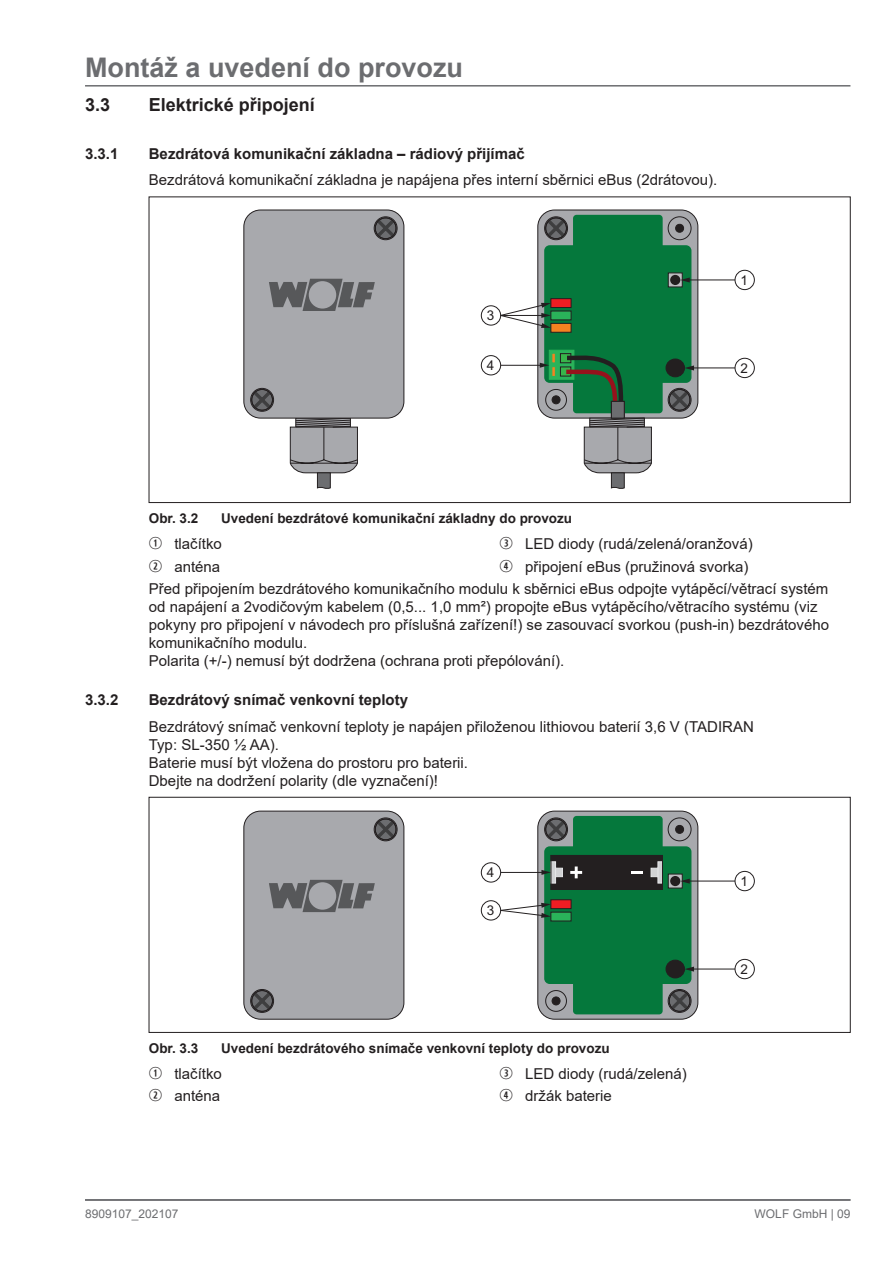
<style>
.page{position:relative;width:893px;height:1263px;background:#fff}
.page>*{position:absolute;margin:0;border:0;box-sizing:border-box;transform-origin:0 0}
.t1{font:700 27px "Arial";color:#6c6d70}
.t2{font:700 18px "Arial";color:#231f20}
.t3{font:15px/18px "Arial";color:#231f20}
.t4{font:700 15px "Arial";color:#231f20}
.t5{font:700 13.5px "Arial";color:#231f20}
.t6{font:13.5px "Arial";color:#231f20}
.t7{font:12px "Arial";color:#6c6d70}
.s1{font-family:"Combi Numerals";font-size:16.5px}
</style>
<div class="page">
<hr style="left:85px;top:85px;width:765px;height:2px;background:#6c6d70">
<hr style="left:85px;top:1199px;width:765px;height:2px;background:#6c6d70">
<div style="left:538px;top:210px;width:160px;height:208px;background:#a8a9ad;border-radius:17px"></div>
<div style="left:481px;top:305px;width:20px;height:21px;border:1px solid #231f20;border-radius:50%"></div>
<div style="left:481px;top:355px;width:20px;height:20px;border:1px solid #231f20;border-radius:50%"></div>
<div style="left:735px;top:358px;width:20px;height:20px;border:1px solid #231f20;border-radius:50%"></div>
<hr style="left:693px;top:367px;width:42px;height:1px;background:#231f20">
<div style="left:735px;top:270px;width:20px;height:20px;border:1px solid #231f20;border-radius:50%"></div>
<hr style="left:689px;top:279px;width:46px;height:1px;background:#231f20">
<svg style="left:500px;top:215px;width:194px;height:274px"></svg>
<div style="left:244px;top:210px;width:160px;height:208px;background:#a8a9ad;border-radius:17px"></div>
<div style="left:243px;top:210px;width:161px;height:208px;border:1px solid #231f20;border-radius:17px"></div>
<div style="left:374px;top:216px;width:24px;height:24px;border:1px solid #231f20;border-radius:50%"></div>
<svg style="left:249px;top:216px;width:148px;height:273px"></svg>
<div style="left:538px;top:811px;width:160px;height:208px;background:linear-gradient(to right,#a5a7aa,#a1a3a6);border-radius:17px"></div>
<div style="left:481px;top:900px;width:20px;height:20px;border:1px solid #231f20;border-radius:50%"></div>
<div style="left:481px;top:862px;width:20px;height:20px;border:1px solid #231f20;border-radius:50%"></div>
<svg style="left:500px;top:816px;width:255px;height:198px"></svg>
<div style="left:244px;top:811px;width:160px;height:208px;background:#a8a9ad;border-radius:17px"></div>
<div style="left:243px;top:811px;width:161px;height:209px;border:1px solid #231f20;border-radius:17px"></div>
<div style="left:374px;top:817px;width:24px;height:24px;border:1px solid #231f20;border-radius:50%"></div>
<svg style="left:250px;top:817px;width:147px;height:196px"></svg>
<div style="left:149px;top:797px;width:701px;height:235px;border:1px solid #231f20"></div>
<h1 class="t1" style="left:85px;top:48px;width:380px">Montáž a uvedení do provozu</h1>
<p class="t2" style="left:85px;top:92px;width:27px">3.3</p>
<p class="t2" style="left:149px;top:92px;width:168px">Elektrické připojení</p>
<p class="t4" style="left:85px;top:143px;width:35px">3.3.1</p>
<p class="t4" style="left:149px;top:143px;width:377px">Bezdrátová komunikační základna – rádiový přijímač</p>
<p class="t3" style="left:149px;top:171px;width:570px">Bezdrátová komunikační základna je napájena přes interní sběrnici eBus (2drátovou).</p>
<p class="t6" style="left:487px;top:308px;width:9px">3</p>
<p class="t6" style="left:740px;top:272px;width:9px">1</p>
<p class="t6" style="left:487px;top:357px;width:9px">4</p>
<p class="t6" style="left:740px;top:360px;width:9px">2</p>
<p class="t5" style="left:149px;top:509px;width:51px">Obr. 3.2</p>
<p class="t5" style="left:221px;top:509px;width:353px">Uvedení bezdrátové komunikační základny do provozu</p>
<p class="t3" style="left:149px;top:535px;width:75px"><span class="s1">Q</span> tlačítko</p>
<p class="t3" style="left:500px;top:535px;width:255px"><span class="s1">E</span> LED diody (rudá/zelená/oranžová)</p>
<p class="t3" style="left:149px;top:557px;width:73px"><span class="s1">W</span> anténa</p>
<p class="t3" style="left:149px;top:555px;width:681px;line-height:22.2px;text-indent:351px"><span class="s1">R</span> připojení eBus (pružinová svorka)<br>Před připojením bezdrátového komunikačního modulu k sběrnici eBus odpojte vytápěcí/větrací systém</p>
<p class="t3" style="left:149px;top:597px;width:682px">od napájení a 2vodičovým kabelem (0,5... 1,0 mm²) propojte eBus vytápěcího/větracího systému (viz pokyny pro připojení v návodech pro příslušná zařízení!) se zasouvací svorkou (push-in) bezdrátového komunikačního modulu.<br>Polarita (+/-) nemusí být dodržena (ochrana proti přepólování).</p>
<p class="t4" style="left:85px;top:689px;width:35px">3.3.2</p>
<p class="t4" style="left:149px;top:689px;width:261px">Bezdrátový snímač venkovní teploty</p>
<p class="t3" style="left:149px;top:717px;width:607px">Bezdrátový snímač venkovní teploty je napájen přiloženou lithiovou baterií 3,6 V (TADIRAN Typ: SL-350 ½ AA).<br>Baterie musí být vložena do prostoru pro baterii.<br>Dbejte na dodržení polarity (dle vyznačení)!</p>
<p class="t6" style="left:487px;top:865px;width:9px">4</p>
<p class="t6" style="left:487px;top:902px;width:9px">3</p>
<p class="t5" style="left:149px;top:1039px;width:51px">Obr. 3.3</p>
<p class="t5" style="left:221px;top:1039px;width:390px">Uvedení bezdrátového snímače venkovní teploty do provozu</p>
<p class="t3" style="left:149px;top:1065px;width:75px"><span class="s1">Q</span> tlačítko</p>
<p class="t3" style="left:500px;top:1065px;width:189px"><span class="s1">E</span> LED diody (rudá/zelená)</p>
<p class="t3" style="left:149px;top:1087px;width:73px"><span class="s1">W</span> anténa</p>
<p class="t3" style="left:500px;top:1087px;width:114px"><span class="s1">R</span> držák baterie</p>
<p class="t6" style="left:740px;top:873px;width:9px">1</p>
<p class="t6" style="left:740px;top:961px;width:9px">2</p>
<p class="t7" style="left:85px;top:1205px;width:95px">8909107_202107</p>
<p class="t7" style="left:755px;top:1205px;width:97px">WOLF GmbH | 09</p>
</div>
